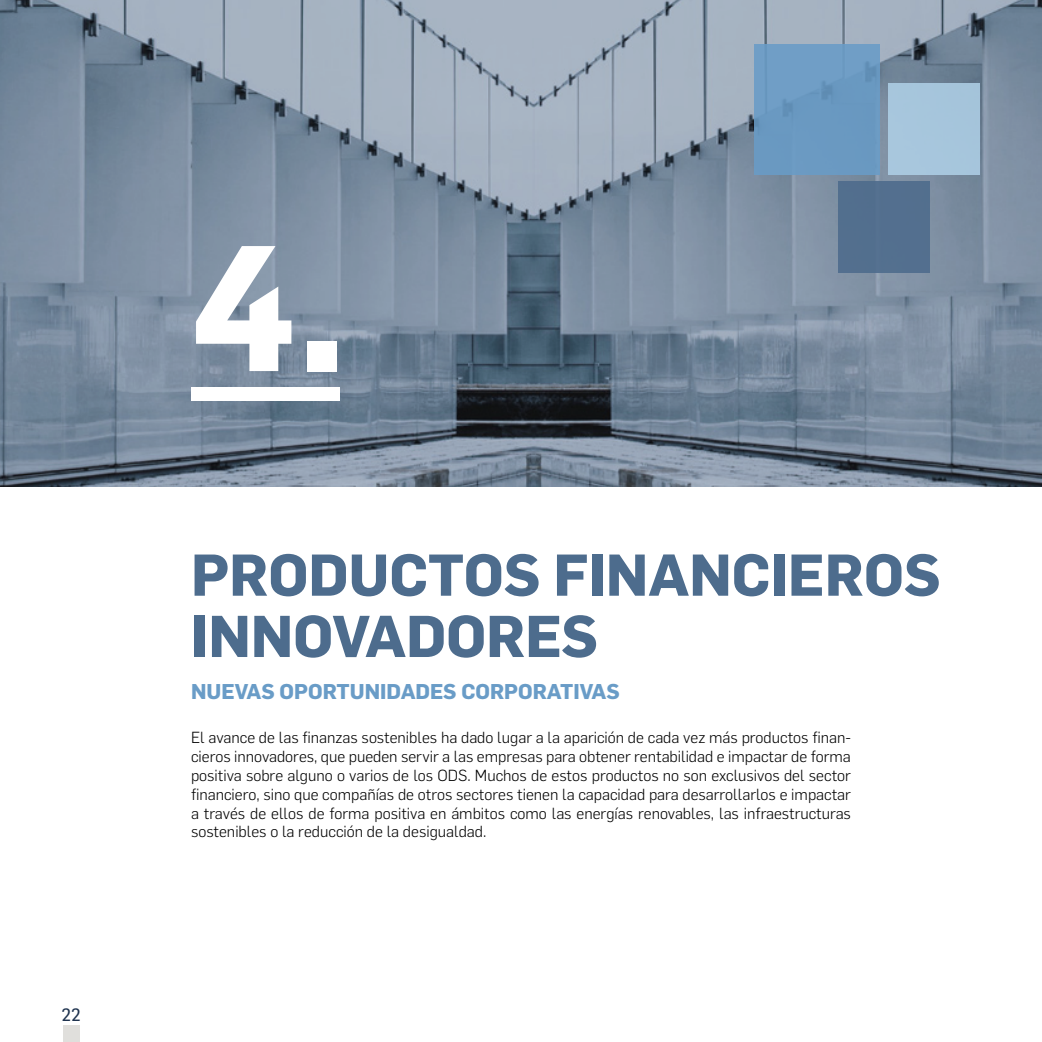
<style>
.page{position:relative;width:1042px;height:1042px;background:#fff}
.page>*{position:absolute;margin:0;border:0;box-sizing:border-box;transform-origin:0 0}
.t1{font:700 175px "Flama";color:#fff}
.t2{font:700 57.75px/61.2px "Flama";color:#4d6c8d}
.t3{font:700 21px "Flama";color:#699cc7}
.t4{font:17.5px "Flama Basic";color:#1f334f}
.t5{font:300 15.75px/18.9px "Flama";color:#000;text-align:justify}
</style>
<div class="page">
<div style="left:63px;top:1025px;width:16px;height:17px;background:#e0dfdc"></div>
<svg style="left:0;top:0;width:1042px;height:486px;background:#7d8d9f"></svg>
<div style="left:888px;top:83px;width:91px;height:92px;background:#a6c6dc"></div>
<div style="left:838px;top:181px;width:92px;height:92px;background:#4d6b8c"></div>
<div style="left:754px;top:45px;width:125px;height:130px;background:#699cc7"></div>
<div style="left:191px;top:387px;width:148px;height:14px;background:#fff"></div>
<p class="t4" style="left:62px;top:1002px;width:21px">22</p>
<h1 class="t1" style="left:189px;top:182px;width:158px">4.</h1>
<h2 class="t2" style="left:191px;top:540px;width:751px">PRODUCTOS FINANCIEROS<br>INNOVADORES</h2>
<h3 class="t3" style="left:191px;top:676px;width:430px">NUEVAS OPORTUNIDADES CORPORATIVAS</h3>
<p class="t5" style="left:191px;top:727px;width:661px">El avance de las finanzas sostenibles ha dado lugar a la aparición de cada vez más productos finan&shy;cieros innovadores, que pueden servir a las empresas para obtener rentabilidad e impactar de forma positiva sobre alguno o varios de los ODS. Muchos de estos productos no son exclusivos del sector financiero, sino que compañías de otros sectores tienen la capacidad para desarrollarlos e impactar a través de ellos de forma positiva en ámbitos como las energías renovables, las infraestructuras sostenibles o la reducción de la desigualdad.</p>
</div>
